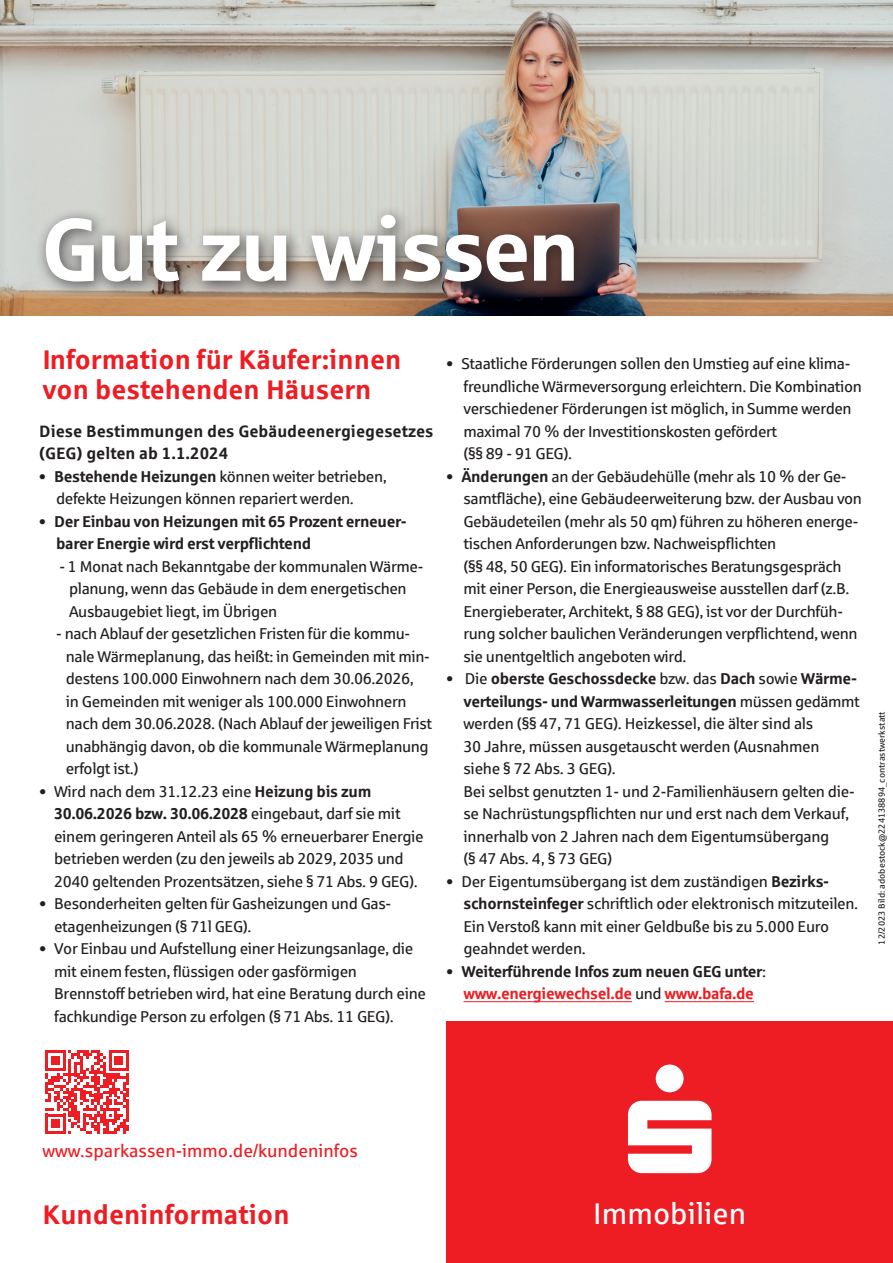
<style>
.page{position:relative;width:893px;height:1263px;background:#fff}
.page>*{position:absolute;margin:0;border:0;box-sizing:border-box;transform-origin:0 0}
.t1{font:88.5px "Sparkasse Head";color:#fff}
.t2{font:30px "Sparkasse Rg";color:#fff}
.t3{font:700 27px/30px "Sparkasse Rg";color:#ee1d23}
.t4{font:18px "Sparkasse Rg";color:#ee1d23}
.t5{font:700 16.5px/22.5px "Sparkasse Rg";color:#231f20}
.t6{font:15.75px/22.5px "Sparkasse Rg";letter-spacing:-.025em;color:#231f20}
.t7{font:700 15.75px/22.5px "Sparkasse Rg";letter-spacing:-.025em;color:#231f20}
.t8{font:9px "Sparkasse Rg";color:#231f20}
.s1{font-weight:700}
.s2{font-weight:400}
.s3{color:#ee1d23}
</style>
<div class="page">
<img style="left:0;top:0;width:893px;height:315px">
<div style="left:446px;top:1022px;width:447px;height:241px;background:#ee1d23"></div>
<hr style="left:463px;top:1001px;width:169px;height:1px;background:#ee1d23">
<hr style="left:665px;top:1001px;width:89px;height:1px;background:#ee1d23">
<div style="left:35px;top:204px;width:556px;height:95px;background:#231f20;opacity:.75"></div>
<svg style="left:46px;top:1050px;width:83px;height:84px"></svg>
<h1 class="t1" style="left:43px;top:193px;width:537px">Gut zu wissen</h1>
<h3 class="t3" style="left:43px;top:344px;width:360px">Information für Käufer:innen von bestehenden Häusern</h3>
<p class="t5" style="left:39px;top:419px;width:396px">Diese Bestimmungen des Gebäudeenergiegesetzes (GEG) gelten ab 1.1.2024</p>
<p class="t6" style="left:56px;top:464px;width:332px;text-indent:-17px">• <span class="s1">Bestehende Heizungen</span> können weiter betrieben, defekte Heizungen können repariert werden.</p>
<p class="t7" style="left:56px;top:509px;width:352px;text-indent:-17px"><span class="s2">•</span> Der Einbau von Heizungen mit 65 Prozent erneuer&shy;barer Energie wird erst verpflichtend</p>
<p class="t6" style="left:69px;top:554px;width:356px;text-indent:-10px">- 1 Monat nach Bekanntgabe der kommunalen Wärme&shy;planung, wenn das Gebäude in dem energetischen<br>Ausbaugebiet liegt, im Übrigen</p>
<p class="t6" style="left:66px;top:622px;width:368px;text-indent:-10px">- nach Ablauf der gesetzlichen Fristen für die kommu&shy;nale Wärmeplanung, das heißt: in Gemeinden mit min&shy;destens 100.000 Einwohnern nach dem 30.06.2026,<br>in Gemeinden mit weniger als 100.000 Einwohnern nach dem 30.06.2028. (Nach Ablauf der jeweiligen Frist unabhängig davon, ob die kommunale Wärmeplanung erfolgt ist.)</p>
<p class="t6" style="left:54px;top:779px;width:371px;text-indent:-15px">• Wird nach dem 31.12.23 eine <span class="s1">Heizung bis zum 30.06.2026 bzw. 30.06.2028</span> eingebaut, darf sie mit einem geringeren Anteil als 65 % erneuerbarer Energie betrieben werden (zu den jeweils ab 2029, 2035 und 2040 geltenden Prozentsätzen, siehe § 71 Abs. 9 GEG).</p>
<p class="t6" style="left:54px;top:892px;width:338px;text-indent:-15px">• Besonderheiten gelten für Gasheizungen und Gas&shy;etagenheizungen (§ 71l GEG).</p>
<p class="t6" style="left:54px;top:937px;width:373px;text-indent:-15px">• Vor Einbau und Aufstellung einer Heizungsanlage, die mit einem festen, flüssigen oder gasförmigen Brennstoff betrieben wird, hat eine Beratung durch eine fachkundige Person zu erfolgen (§ 71 Abs. 11 GEG).</p>
<p class="t6" style="left:463px;top:352px;width:400px;text-indent:-17px">• Staatliche Förderungen sollen den Umstieg auf eine klima&shy;freundliche Wärmeversorgung erleichtern. Die Kombination verschiedener Förderungen ist möglich, in Summe werden maximal 70 % der Investitionskosten gefördert<br>(§§ 89 - 91 GEG).</p>
<p class="t6" style="left:463px;top:464px;width:400px;text-indent:-17px">• <span class="s1">Änderungen</span> an der Gebäudehülle (mehr als 10 % der Ge&shy;samtfläche), eine Gebäudeerweiterung bzw. der Ausbau von Gebäudeteilen (mehr als 50 qm) führen zu höheren energe&shy;tischen Anforderungen bzw. Nachweispflichten<br>(§§ 48, 50 GEG). Ein informatorisches Beratungsgespräch mit einer Person, die Energieausweise ausstellen darf (z.B.<br>Energieberater, Architekt, § 88 GEG), ist vor der Durchfüh&shy;rung solcher baulichen Veränderungen verpflichtend, wenn sie unentgeltlich angeboten wird.</p>
<p class="t6" style="left:463px;top:667px;width:398px;text-indent:-17px">• Die <span class="s1">oberste Geschossdecke</span> bzw. das <span class="s1">Dach</span> sowie <span class="s1">Wärme&shy;verteilungs- und Warmwasserleitungen</span> müssen gedämmt werden (§§ 47, 71 GEG). Heizkessel, die älter sind als<br>30 Jahre, müssen ausgetauscht werden (Ausnahmen siehe § 72 Abs. 3 GEG).<br>Bei selbst genutzten 1- und 2-Familienhäusern gelten die&shy;se Nachrüstungspflichten nur und erst nach dem Verkauf, innerhalb von 2 Jahren nach dem Eigentumsübergang<br>(§ 47 Abs. 4, § 73 GEG)</p>
<p class="t6" style="left:463px;top:870px;width:396px;text-indent:-17px">• Der Eigentumsübergang ist dem zuständigen <span class="s1">Bezirks&shy;schornsteinfeger</span> schriftlich oder elektronisch mitzuteilen.<br>Ein Verstoß kann mit einer Geldbuße bis zu 5.000 Euro geahndet werden.</p>
<p class="t7" style="left:446px;top:959px;width:321px;text-align:center"><span class="s2">•</span> Weiterführende Infos zum neuen GEG unter<span class="s2">: </span><span class="s3">www.energiewechsel.de</span> <span class="s2">und</span> <span class="s3">www.bafa.de</span></p>
<p class="t8" style="left:876px;top:945px;width:235px;rotate:-90deg">12/2023 Bild: adobestock@224138894_contrastwerkstatt</p>
<p class="t4" style="left:43px;top:1139px;width:317px">www.sparkassen-immo.de/kundeninfos</p>
<h3 class="t3" style="left:43px;top:1199px;width:249px">Kundeninformation</h3>
<h2 class="t2" style="left:593px;top:1195px;width:154px">Immobilien</h2>
</div>
